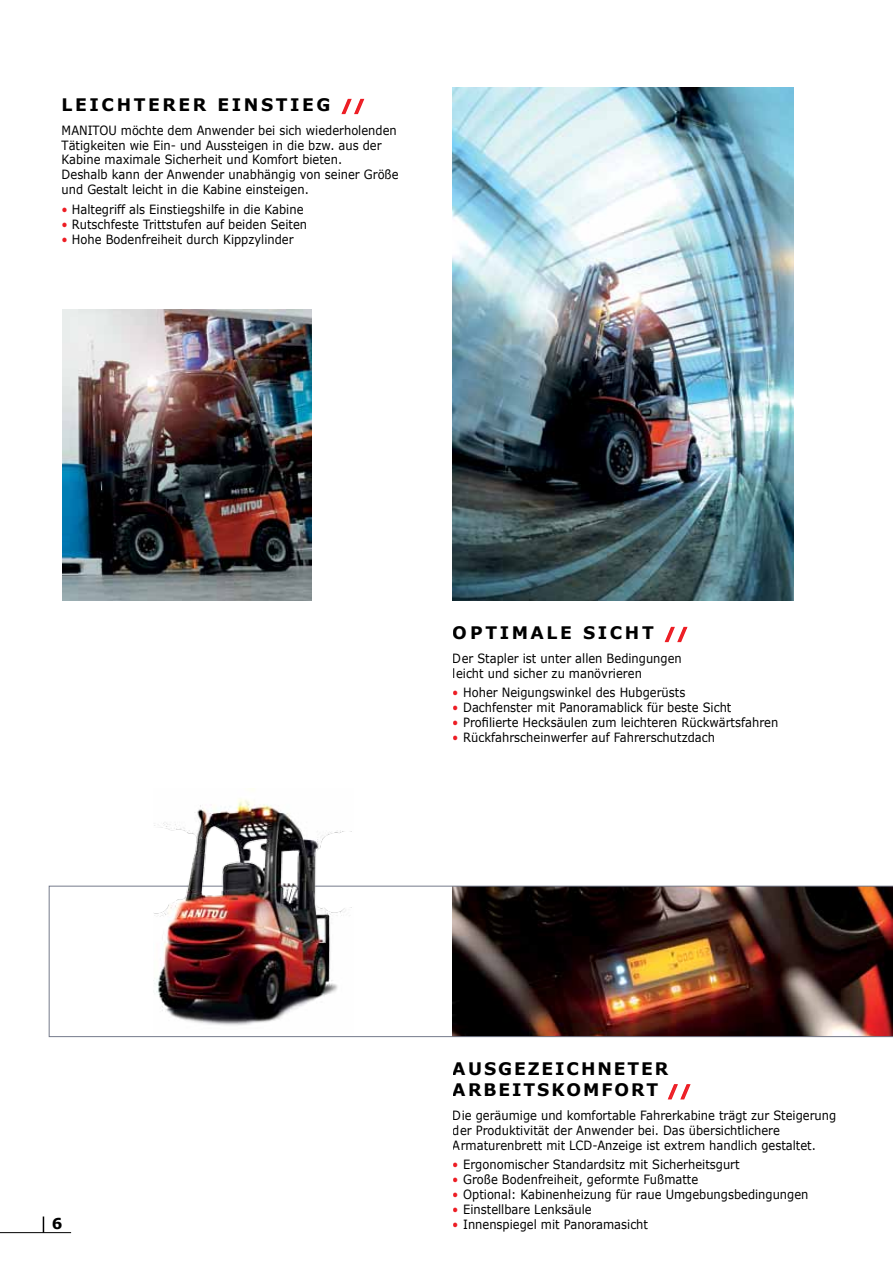
<style>
.page{position:relative;width:893px;height:1263px;background:#fff}
.page>*{position:absolute;margin:0;border:0;box-sizing:border-box;transform-origin:0 0}
.t1{font:700 17.25px "Verdana";letter-spacing:.15em;color:#000}
.t2{font:700 17.25px/21px "Verdana";letter-spacing:.11em;color:#000}
.t3{font:700 15px "Verdana";color:#000}
.t4{font:12.75px/15px "Verdana";color:#000;scale:.9 1}
.s1{font-size:15px;color:#ed1d24}
.s2{color:#ed1d24}
</style>
<div class="page">
<img style="left:49px;top:886px;width:844px;height:151px">
<img style="left:63px;top:310px;width:249px;height:290px">
<img style="left:453px;top:87px;width:340px;height:513px">
<img style="left:153px;top:789px;width:200px;height:244px">
<hr style="left:0;top:1232px;width:71px;height:1px;background:#000">
<svg style="left:43px;top:1216px;width:1px;height:16px"></svg>
<svg style="left:341px;top:98px;width:24px;height:17px"></svg>
<svg style="left:667px;top:1084px;width:24px;height:16px"></svg>
<svg style="left:664px;top:626px;width:24px;height:17px"></svg>
<h1 class="t1" style="left:62px;top:92px;width:304px">LEICHTERER EINSTIEG <span class="s1">//</span></h1>
<p class="t4" style="left:62px;top:122px;width:376px">MANITOU möchte dem Anwender bei sich wiederholenden Tätigkeiten wie Ein- und Aussteigen in die bzw. aus der Kabine maximale Sicherheit und Komfort bieten.<br>Deshalb kann der Anwender unabhängig von seiner Größe und Gestalt leicht in die Kabine einsteigen.</p>
<p class="t4" style="left:62px;top:201px;width:270px"><span class="s2">•</span> Haltegriff als Einstiegshilfe in die Kabine</p>
<p class="t4" style="left:62px;top:216px;width:274px"><span class="s2">•</span> Rutschfeste Trittstufen auf beiden Seiten</p>
<p class="t4" style="left:62px;top:231px;width:259px"><span class="s2">•</span> Hohe Bodenfreiheit durch Kippzylinder</p>
<p class="t3" style="left:52px;top:1212px;width:12px">6</p>
<h1 class="t1" style="left:453px;top:620px;width:236px">OPTIMALE SICHT <span class="s1">//</span></h1>
<p class="t4" style="left:453px;top:650px;width:256px">Der Stapler ist unter allen Bedingungen leicht und sicher zu manövrieren</p>
<p class="t4" style="left:453px;top:684px;width:260px"><span class="s2">•</span> Hoher Neigungswinkel des Hubgerüsts</p>
<p class="t4" style="left:453px;top:699px;width:311px"><span class="s2">•</span> Dachfenster mit Panoramablick für beste Sicht</p>
<p class="t4" style="left:453px;top:714px;width:363px"><span class="s2">•</span> Profilierte Hecksäulen zum leichteren Rückwärtsfahren</p>
<p class="t4" style="left:453px;top:729px;width:293px"><span class="s2">•</span> Rückfahrscheinwerfer auf Fahrerschutzdach</p>
<h1 class="t2" style="left:453px;top:1058px;width:239px">AUSGEZEICHNETER<br>ARBEITSKOMFORT <span class="s1">//</span></h1>
<p class="t4" style="left:453px;top:1107px;width:427px">Die geräumige und komfortable Fahrerkabine trägt zur Steigerung der Produktivität der Anwender bei. Das übersichtlichere<br>Armaturenbrett mit LCD-Anzeige ist extrem handlich gestaltet.</p>
<p class="t4" style="left:453px;top:1157px;width:320px"><span class="s2">•</span> Ergonomischer Standardsitz mit Sicherheitsgurt</p>
<p class="t4" style="left:453px;top:1172px;width:274px"><span class="s2">•</span> Große Bodenfreiheit, geformte Fußmatte</p>
<p class="t4" style="left:453px;top:1187px;width:397px"><span class="s2">•</span> Optional: Kabinenheizung für raue Umgebungsbedingungen</p>
<p class="t4" style="left:453px;top:1202px;width:156px"><span class="s2">•</span> Einstellbare Lenksäule</p>
<p class="t4" style="left:453px;top:1217px;width:218px"><span class="s2">•</span> Innenspiegel mit Panoramasicht</p>
</div>
